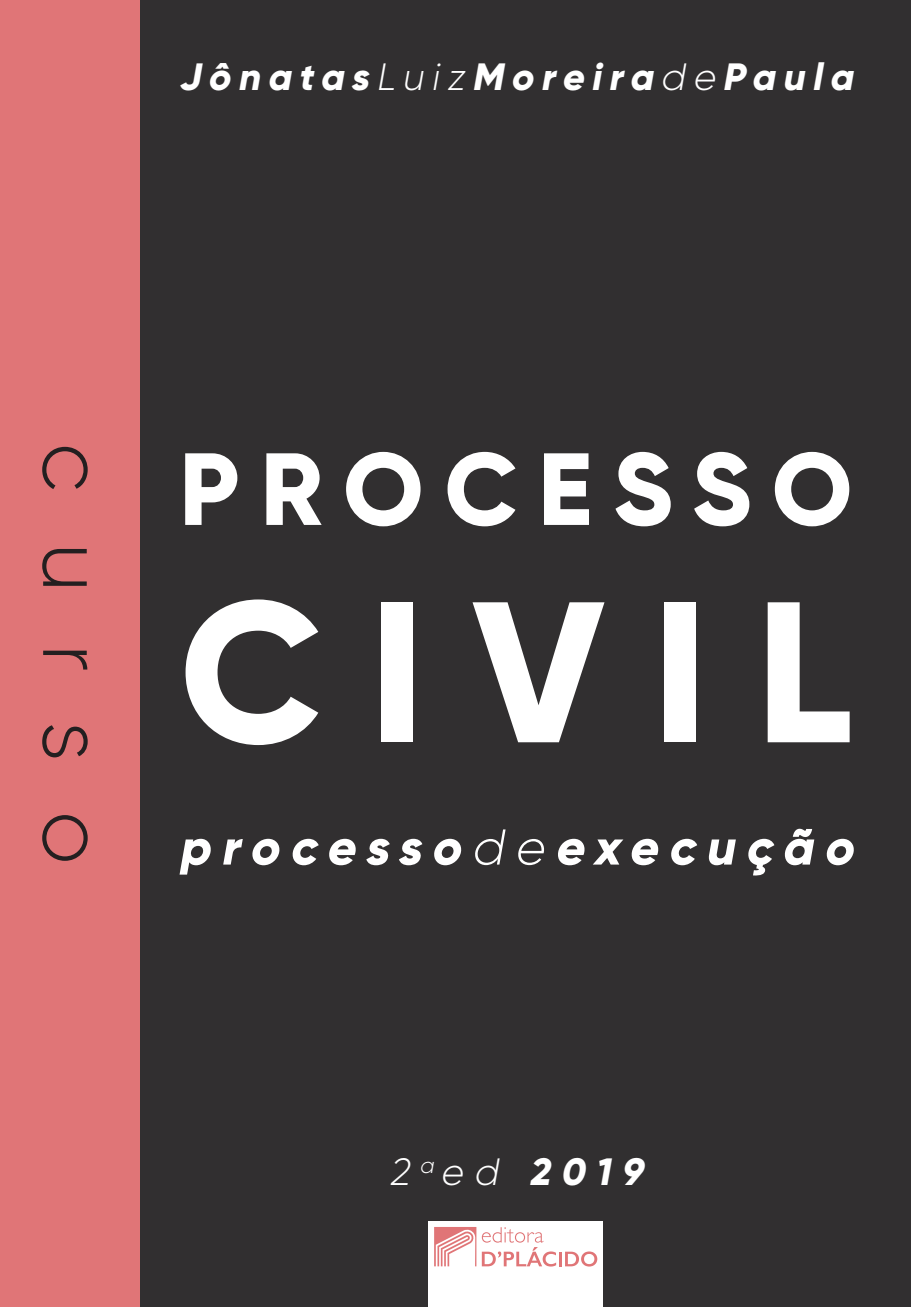
<style>
.page{position:relative;width:911px;height:1307px;background:#fff}
.page>*{position:absolute;margin:0;border:0;box-sizing:border-box;transform-origin:0 0}
.t1{font:800 200px "Gilroy";letter-spacing:.24em;color:#fff}
.t2{font:800 102.2px "Gilroy";letter-spacing:.2em;color:#fff}
.t3{font:italic 800 50.2px "Gilroy";color:#fff}
.t4{font:italic 800 38px "Gilroy";color:#fff}
.s1{font-weight:300}
</style>
<div class="page">
<div style="left:891px;top:0;width:20px;height:1307px;background:#312f30"></div>
<div style="left:140px;top:0;width:751px;height:1307px;background:#312f30"></div>
<div style="left:0;top:0;width:140px;height:1307px;background:#e07577"></div>
<svg style="left:42px;top:447px;width:46px;height:414px"></svg>
<div style="left:429px;top:1221px;width:174px;height:86px;background:#fff"></div>
<svg style="left:434px;top:1227px;width:42px;height:39px"></svg>
<hr style="left:559px;top:1251px;width:3px;height:15px;background:#e07577">
<svg style="left:565px;top:1251px;width:32px;height:15px"></svg>
<svg style="left:482px;top:1227px;width:74px;height:39px"></svg>
<p class="t4" style="left:179px;top:52px;width:684px">Jônatas<span class="s1">Luiz</span>Moreira<span class="s1">de</span>Paula</p>
<h2 class="t2" style="left:179px;top:425px;width:675px">PROCESSO</h2>
<h1 class="t1" style="left:180px;top:546px;width:674px">CIVIL</h1>
<h3 class="t3" style="left:179px;top:815px;width:687px">processo<span class="s1">de</span>execução</h3>
<p class="t4" style="left:389px;top:1148px;width:263px"><span class="s1">2</span><sup>a</sup><span class="s1">ed</span> 2019</p>
</div>
